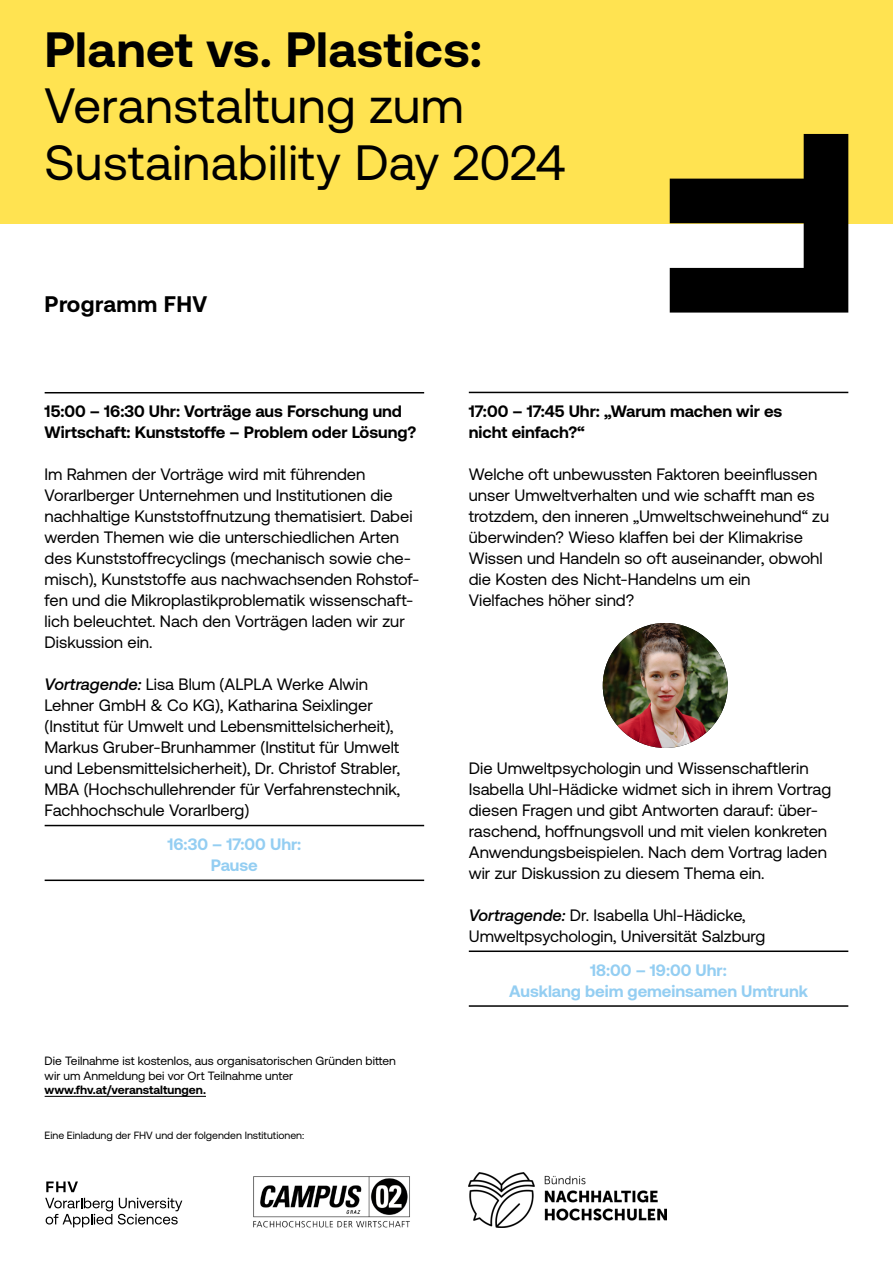
<style>
.page{position:relative;width:893px;height:1263px;background:#fff}
.page>*{position:absolute;margin:0;border:0;box-sizing:border-box;transform-origin:0 0}
.U1_25_Pt{font:49.5px/56.1px "Aeonik Pro";letter-spacing:.01em;color:#000}
.Small_8_Pt_Absatzlinie_unten{font:22.5px "Aeonik Pro";letter-spacing:.02em;color:#000}
.Small_8_Pt_Absatzlinie_unten-2{font:16.5px/21px "Aeonik Pro";color:#000}
.Small_8_Pt_Absatzlinie_unten-3{font:16.5px/21px "Aeonik Pro";color:#94cef2;text-align:center}
.Copy_8_Pt{font:12px/14.4px "Aeonik Pro";color:#000}
.Copy_7_Pt{font:10.5px "Aeonik Pro";color:#000}
.s1{font-weight:700}
.s2{font-style:italic}
</style>
<div class="page">
<hr style="left:469px;top:392px;width:379px;height:1px;background:#000">
<hr style="left:469px;top:950px;width:379px;height:2px;background:#000">
<hr style="left:469px;top:1005px;width:379px;height:2px;background:#000">
<hr style="left:45px;top:392px;width:379px;height:1px;background:#000">
<hr style="left:45px;top:825px;width:379px;height:1px;background:#000">
<hr style="left:45px;top:879px;width:379px;height:2px;background:#000">
<div style="left:0;top:0;width:893px;height:223px;background:#ffe351"></div>
<hr style="left:45px;top:1096px;width:161px;height:1px;background:#000">
<svg style="left:46px;top:1181px;width:32px;height:11px"></svg>
<svg style="left:45px;top:1198px;width:137px;height:29px"></svg>
<img style="left:253px;top:1176px;width:157px;height:52px">
<img style="left:469px;top:1173px;width:198px;height:55px">
<svg style="left:670px;top:134px;width:178px;height:179px"></svg>
<img style="left:603px;top:623px;width:125px;height:125px;border-radius:62px">
<p class="U1_25_Pt" style="left:45px;top:22px;width:522px"><span class="s1">Planet vs. Plastics:<br></span>Veranstaltung zum<br>Sustainability Day 2024</p>
<p class="Small_8_Pt_Absatzlinie_unten" style="left:45px;top:292px;width:164px">Programm FHV</p>
<p class="Small_8_Pt_Absatzlinie_unten-2" style="left:45px;top:401px;width:373px">15:00 – 16:30 Uhr: Vorträge aus Forschung und<br>Wirtschaft: Kunststoffe – Problem oder Lösung?</p>
<p class="Small_8_Pt_Absatzlinie_unten-2" style="left:45px;top:464px;width:376px">Im Rahmen der Vorträge wird mit führenden Vorarlberger Unternehmen und Institutionen die nachhaltige Kunststoffnutzung thematisiert. Dabei werden Themen wie die unterschiedlichen Arten des Kunststoffrecyclings (mechanisch sowie che&shy;misch), Kunststoffe aus nachwachsenden Rohstof&shy;fen und die Mikroplastikproblematik wissenschaft&shy;lich beleuchtet. Nach den Vorträgen laden wir zur Diskussion ein.</p>
<p class="Small_8_Pt_Absatzlinie_unten-2" style="left:45px;top:674px;width:357px"><span class="s2">Vortragende:</span> Lisa Blum (ALPLA Werke Alwin Lehner GmbH &amp; Co KG), Katharina Seixlinger (Institut für Umwelt und Lebensmittelsicherheit), Markus Gruber-Brunhammer (Institut für Umwelt und Lebensmittelsicherheit), Dr. Christof Strabler, MBA (Hochschullehrender für Verfahrenstechnik, Fachhochschule Vorarlberg)</p>
<p class="Small_8_Pt_Absatzlinie_unten-3" style="left:167px;top:834px;width:135px">16:30 – 17:00 Uhr:<br>Pause</p>
<p class="Copy_8_Pt" style="left:45px;top:1054px;width:353px">Die Teilnahme ist kostenlos, aus organisatorischen Gründen bitten wir um Anmeldung bei vor Ort Teilnahme unter <span class="s1">www.fhv.at/veranstaltungen.</span></p>
<p class="Copy_7_Pt" style="left:45px;top:1129px;width:261px">Eine Einladung der FHV und der folgenden Institutionen:</p>
<p class="Small_8_Pt_Absatzlinie_unten-2" style="left:469px;top:401px;width:315px">17:00 – 17:45 Uhr: „Warum machen wir es nicht einfach?“</p>
<p class="Small_8_Pt_Absatzlinie_unten-2" style="left:469px;top:464px;width:362px">Welche oft unbewussten Faktoren beeinflussen unser Umweltverhalten und wie schafft man es trotzdem, den inneren „Umweltschweinehund“ zu überwinden? Wieso klaffen bei der Klimakrise Wissen und Handeln so oft auseinander, obwohl die Kosten des Nicht-Handelns um ein Vielfaches höher sind?</p>
<p class="Small_8_Pt_Absatzlinie_unten-2" style="left:469px;top:758px;width:364px">Die Umweltpsychologin und Wissenschaftlerin Isabella Uhl-Hädicke widmet sich in ihrem Vortrag diesen Fragen und gibt Antworten darauf: über&shy;raschend, hoffnungsvoll und mit vielen konkreten Anwendungsbeispielen. Nach dem Vortrag laden wir zur Diskussion zu diesem Thema ein.</p>
<p class="Small_8_Pt_Absatzlinie_unten-2" style="left:469px;top:905px;width:298px"><span class="s2">Vortragende:</span> Dr. Isabella Uhl-Hädicke,<br>Umweltpsychologin, Universität Salzburg</p>
<p class="Small_8_Pt_Absatzlinie_unten-3" style="left:509px;top:959px;width:300px">18:00 – 19:00 Uhr:<br>Ausklang beim gemeinsamen Umtrunk</p>
</div>
